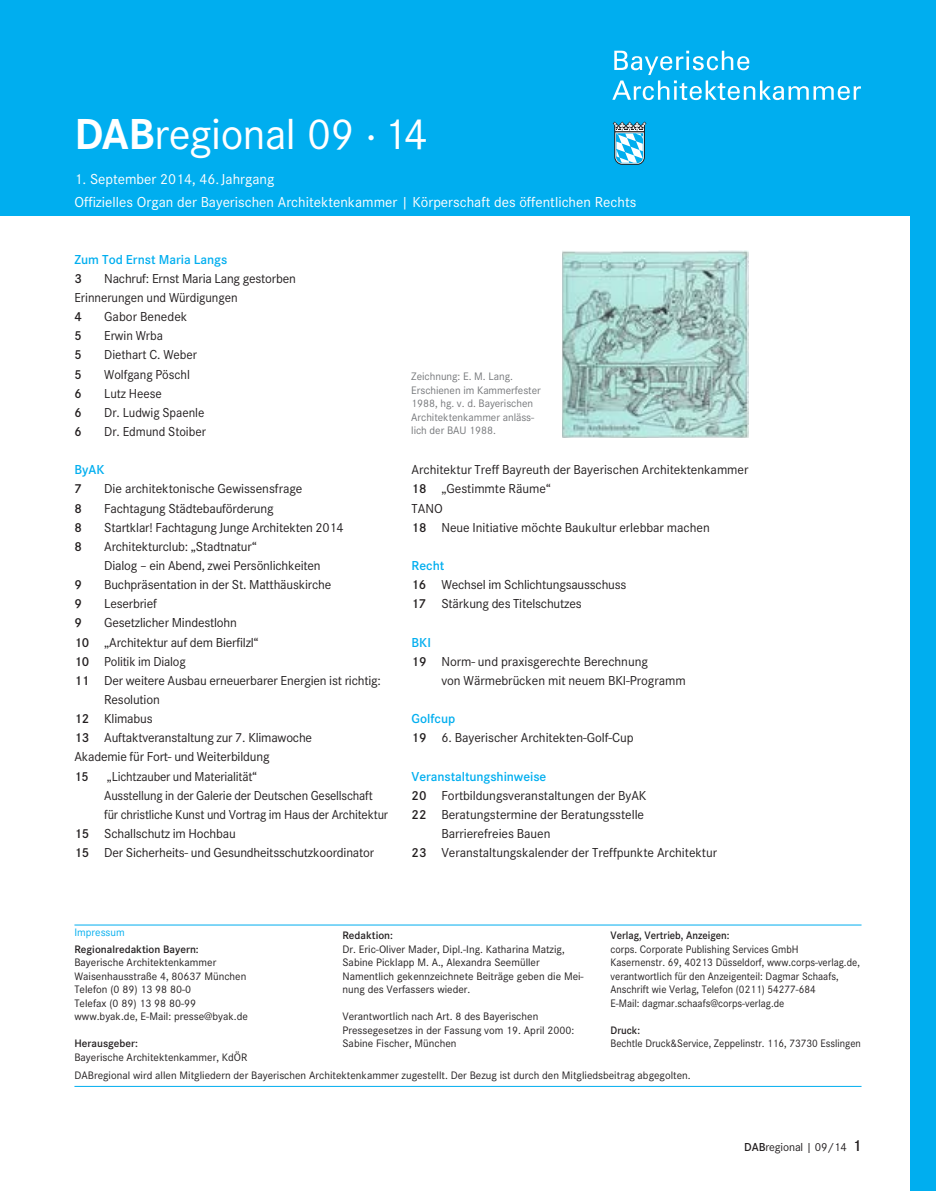
<style>
.page{position:relative;width:936px;height:1191px;background:#fff}
.page>*{position:absolute;margin:0;border:0;box-sizing:border-box;transform-origin:0 0}
.t1{font:45px "Corporate S";letter-spacing:-.01em;color:#fff}
.t2{font:15px/22.5px "Corporate S";color:#fff}
.t3{font:13.5px/19.2px "Corporate S";letter-spacing:-.015em;color:#231f20}
.t4{font:13.5px "Corporate S";letter-spacing:-.015em;color:#231f20;scale:.96 1}
.t5{font:600 13.5px "Corporate S";color:#00aeef}
.t6{font:600 13.5px "Corporate S";color:#231f20}
.t7{font:600 13.5px "Corporate S";color:#231f20;scale:.96 1}
.t8{font:12px "Corporate S";letter-spacing:-.01em;color:#231f20}
.t9{font:11.25px/13.5px "Corporate S";color:#231f20}
.t10{font:11.25px/13.5px "Corporate S";color:#231f20;scale:.95 1}
.t11{font:11.25px/13.5px "Corporate S";letter-spacing:-.005em;color:#76787b}
.t12{font:600 11.25px "Corporate S";color:#231f20}
.t13{font:600 11.25px "Corporate S";color:#231f20;scale:.95 1}
.t14{font:11.25px "Corporate S";color:#00aeef}
.s1{font-weight:700}
.s2{font-weight:600}
.s3{font-weight:600;color:#00aeef}
.s4{font-weight:600;font-size:16.5px}
</style>
<div class="page">
<div style="left:910px;top:0;width:25px;height:1191px;background:#00aeef"></div>
<div style="left:1px;top:0;width:934px;height:216px;background:#00aeef"></div>
<svg style="left:612px;top:51px;width:248px;height:49px"></svg>
<svg style="left:612px;top:121px;width:34px;height:44px"></svg>
<hr style="left:74px;top:924px;width:787px;height:1px;background:#00aeef">
<hr style="left:74px;top:1086px;width:787px;height:1px;background:#00aeef">
<img style="left:562px;top:250px;width:186px;height:187px">
<h1 class="t1" style="left:74px;top:108px;width:355px"><span class="s1">DAB</span>regional 09 ·14</h1>
<p class="t2" style="left:74px;top:168px;width:563px">1. September 2014, 46.Jahrgang<br>Offizielles Organ der Bayerischen Architektenkammer | Körperschaft des öffentlichen Rechts</p>
<p class="t5" style="left:74px;top:251px;width:154px">Zum Tod Ernst Maria Langs</p>
<p class="t6" style="left:74px;top:271px;width:9px">3</p>
<p class="t3" style="left:74px;top:269px;width:223px;text-indent:30px">Nachruf: Ernst Maria Lang gestorben<br>Erinnerungen und Würdigungen</p>
<p class="t6" style="left:74px;top:309px;width:9px">4</p>
<p class="t3" style="left:104px;top:307px;width:85px">Gabor Benedek</p>
<p class="t6" style="left:74px;top:328px;width:9px">5</p>
<p class="t3" style="left:104px;top:326px;width:60px">Erwin Wrba</p>
<p class="t6" style="left:74px;top:347px;width:9px">5</p>
<p class="t3" style="left:104px;top:345px;width:94px">Diethart C. Weber</p>
<p class="t6" style="left:74px;top:366px;width:9px">5</p>
<p class="t3" style="left:104px;top:364px;width:87px">Wolfgang Pöschl</p>
<p class="t6" style="left:74px;top:385px;width:9px">6</p>
<p class="t3" style="left:104px;top:384px;width:59px">Lutz Heese</p>
<p class="t6" style="left:74px;top:404px;width:9px">6</p>
<p class="t3" style="left:104px;top:403px;width:102px">Dr. Ludwig Spaenle</p>
<p class="t6" style="left:74px;top:424px;width:9px">6</p>
<p class="t3" style="left:104px;top:422px;width:103px">Dr. Edmund Stoiber</p>
<p class="t5" style="left:74px;top:462px;width:31px">ByAK</p>
<p class="t6" style="left:74px;top:481px;width:9px">7</p>
<p class="t3" style="left:104px;top:479px;width:200px">Die architektonische Gewissensfrage</p>
<p class="t6" style="left:74px;top:500px;width:9px">8</p>
<p class="t3" style="left:104px;top:498px;width:171px">Fachtagung Städtebauförderung</p>
<p class="t6" style="left:74px;top:519px;width:9px">8</p>
<p class="t3" style="left:104px;top:517px;width:241px">Startklar! Fachtagung Junge Architekten 2014</p>
<p class="t6" style="left:74px;top:538px;width:9px">8</p>
<p class="t3" style="left:104px;top:537px;width:218px">Architekturclub: „Stadtnatur“<br>Dialog – ein Abend, zwei Persönlichkeiten</p>
<p class="t6" style="left:74px;top:577px;width:9px">9</p>
<p class="t3" style="left:104px;top:575px;width:228px">Buchpräsentation in der St. Matthäuskirche</p>
<p class="t6" style="left:74px;top:596px;width:9px">9</p>
<p class="t3" style="left:104px;top:594px;width:54px">Leserbrief</p>
<p class="t6" style="left:74px;top:615px;width:9px">9</p>
<p class="t3" style="left:104px;top:613px;width:134px">Gesetzlicher Mindestlohn</p>
<p class="t3" style="left:74px;top:632px;width:186px"><span class="s2">10</span> „Architektur auf dem Bierfilzl“</p>
<p class="t3" style="left:74px;top:651px;width:113px"><span class="s2">10</span> Politik im Dialog</p>
<p class="t3" style="left:74px;top:671px;width:308px"><span class="s2">11</span> Der weitere Ausbau erneuerbarer Energien ist richtig:</p>
<p class="t3" style="left:104px;top:690px;width:57px">Resolution</p>
<p class="t3" style="left:74px;top:709px;width:80px"><span class="s2">12</span> Klimabus</p>
<p class="t3" style="left:74px;top:728px;width:239px"><span class="s2">13</span> Auftaktveranstaltung zur 7. Klimawoche</p>
<p class="t3" style="left:74px;top:747px;width:196px">Akademie für Fort- und Weiterbildung</p>
<p class="t7" style="left:74px;top:768px;width:16px">15</p>
<p class="t4" style="left:107px;top:768px;width:158px">„Lichtzauber und Materialität“</p>
<p class="t4" style="left:104px;top:787px;width:281px">Ausstellung in der Galerie der Deutschen Gesellschaft</p>
<p class="t4" style="left:104px;top:806px;width:297px">für christliche Kunst und Vortrag im Haus der Architektur</p>
<p class="t3" style="left:74px;top:824px;width:163px"><span class="s2">15</span> Schallschutz im Hochbau</p>
<p class="t3" style="left:74px;top:843px;width:301px"><span class="s2">15</span> Der Sicherheits- und Gesundheitsschutzkoordinator</p>
<p class="t11" style="left:411px;top:370px;width:131px">Zeichnung: E. M. Lang.<br>Erschienen im Kammerfester<br>1988, hg. v. d. Bayerischen<br>Architektenkammer anläss&shy;lich der BAU 1988.</p>
<p class="t3" style="left:411px;top:460px;width:338px">Architektur Treff Bayreuth der Bayerischen Architektenkammer <span class="s2">18</span> „Gestimmte Räume“<br>TANO<br><span class="s2">18</span> Neue Initiative möchte Baukultur erlebbar machen</p>
<p class="t3" style="left:411px;top:556px;width:216px"><span class="s3">Recht<br></span><span class="s2">16</span> Wechsel im Schlichtungsausschuss<br><span class="s2">17</span> Stärkung des Titelschutzes</p>
<p class="t5" style="left:411px;top:634px;width:21px">BKI</p>
<p class="t3" style="left:411px;top:651px;width:238px"><span class="s2">19</span> Norm- und praxisgerechte Berechnung</p>
<p class="t3" style="left:441px;top:671px;width:246px">von Wärmebrücken mit neuem BKI-Programm</p>
<p class="t3" style="left:411px;top:709px;width:223px"><span class="s3">Golfcup<br></span><span class="s2">19</span> 6. Bayerischer Architekten-Golf-Cup</p>
<p class="t5" style="left:411px;top:768px;width:136px">Veranstaltungshinweise</p>
<p class="t3" style="left:411px;top:785px;width:236px"><span class="s2">20</span> Fortbildungsveranstaltungen der ByAK</p>
<p class="t3" style="left:411px;top:804px;width:234px"><span class="s2">22</span> Beratungstermine der Beratungsstelle</p>
<p class="t3" style="left:441px;top:824px;width:111px">Barrierefreies Bauen</p>
<p class="t3" style="left:411px;top:843px;width:307px"><span class="s2">23</span> Veranstaltungskalender der Treffpunkte Architektur</p>
<p class="t14" style="left:74px;top:926px;width:52px">Impressum</p>
<p class="t12" style="left:74px;top:942px;width:126px">Regionalredaktion Bayern:</p>
<p class="t9" style="left:74px;top:956px;width:175px">Bayerische Architektenkammer<br>Waisenhausstraße 4, 80637 München<br>Telefon (0 89) 13 98 80-0<br>Telefax (0 89) 13 98 80-99 www.byak.de, E-Mail: presse@byak.de</p>
<p class="t12" style="left:74px;top:1037px;width:65px">Herausgeber:</p>
<p class="t9" style="left:74px;top:1050px;width:174px">Bayerische Architektenkammer, KdÖR</p>
<p class="t13" style="left:610px;top:929px;width:127px">Verlag, Vertrieb, Anzeigen:</p>
<p class="t10" style="left:610px;top:942px;width:264px">corps. Corporate Publishing Services GmbH<br>Kasernenstr. 69, 40213 Düsseldorf, www.corps-verlag.de, verantwortlich für den Anzeigenteil: Dagmar Schaafs, Anschrift wie Verlag, Telefon (0211) 54277-684<br>E-Mail: dagmar.schaafs@corps-verlag.de</p>
<p class="t13" style="left:610px;top:1023px;width:33px">Druck:</p>
<p class="t10" style="left:610px;top:1037px;width:265px">Bechtle Druck&amp;Service, Zeppelinstr. 116, 73730 Esslingen</p>
<p class="t9" style="left:74px;top:1068px;width:617px">DABregional wird allen Mitgliedern der Bayerischen Architektenkammer zugestellt. Der Bezug ist durch den Mitgliedsbeitrag abgegolten.</p>
<p class="t12" style="left:342px;top:929px;width:52px">Redaktion:</p>
<p class="t9" style="left:342px;top:942px;width:243px">Dr. Eric-Oliver Mader, Dipl.-Ing. Katharina Matzig, Sabine Picklapp M. A., Alexandra Seemüller Namentlich gekennzeichnete Beiträge geben die Mei&shy;nung des Verfassers wieder.</p>
<p class="t9" style="left:342px;top:1010px;width:233px">Verantwortlich nach Art. 8 des Bayerischen<br>Pressegesetzes in der Fassung vom 19. April 2000:<br>Sabine Fischer, München</p>
<p class="t8" style="left:744px;top:1140px;width:119px"><span class="s2">DAB</span>regional | 09/14 <span class="s4">1</span></p>
</div>
